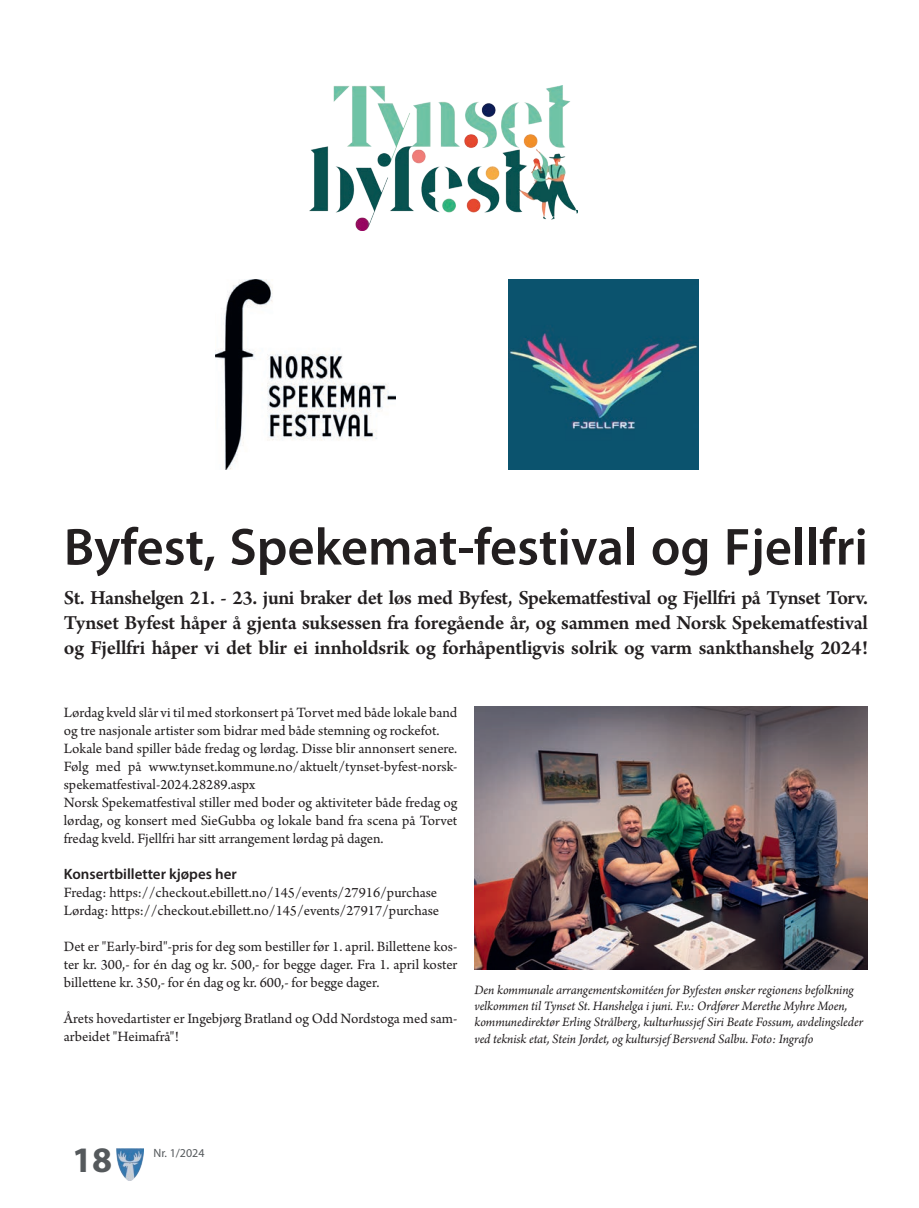
<style>
.page{position:relative;width:919px;height:1208px;background:#fff}
.page>*{position:absolute;margin:0;border:0;box-sizing:border-box;transform-origin:0 0}
.Hovedtittel{font:600 52.5px "Myriad Pro";color:#231f20}
.t1{font:700 36px "Myriad Pro";color:#55595c}
.Ingress{font:600 21px/25.2px "Arno Pro";letter-spacing:-.01em;color:#231f20;text-align:justify}
.t2{font:15px/18px "Arno Pro";letter-spacing:-.005em;color:#231f20;text-align:justify}
.Mellomtittel{font:600 15px "Myriad Pro";color:#231f20}
.Bildetekst{font:italic 13.5px/16.2px "Arno Pro";letter-spacing:-.005em;color:#231f20}
.t3{font:12px "Myriad Pro";color:#55595c}
</style>
<div class="page">
<img style="left:117px;top:1148px;width:27px;height:32px">
<img style="left:216px;top:279px;width:179px;height:191px">
<img style="left:309px;top:85px;width:268px;height:145px">
<img style="left:508px;top:279px;width:190px;height:191px">
<img style="left:474px;top:706px;width:393px;height:263px">
<p class="Hovedtittel" style="left:64px;top:513px;width:805px">Byfest, Spekemat-festival og Fjellfri</p>
<p class="Ingress" style="left:64px;top:586px;width:805px">St. Hanshelgen 21. - 23. juni braker det løs med Byfest, Spekematfestival og Fjellfri på Tynset Torv.<br>Tynset Byfest håper å gjenta suksessen fra foregående år, og sammen med Norsk Spekematfestival og Fjellfri håper vi det blir ei innholdsrik og forhåpentligvis solrik og varm sankthanshelg 2024!</p>
<p class="t2" style="left:64px;top:704px;width:395px">Lørdag kveld slår vi til med storkonsert på Torvet med både lokale band og tre nasjonale artister som bidrar med både stemning og rockefot.</p>
<p class="t2" style="left:64px;top:740px;width:395px">Lokale band spiller både fredag og lørdag. Disse blir annonsert senere.<br>Følg med på www.tynset.kommune.no/aktuelt/tynset-byfest-norsk&shy;spekematfestival-2024.28289.aspx</p>
<p class="t2" style="left:64px;top:794px;width:395px">Norsk Spekematfestival stiller med boder og aktiviteter både fredag og lørdag, og konsert med SieGubba og lokale band fra scena på Torvet fredag kveld. Fjellfri har sitt arrangement lørdag på dagen.</p>
<p class="Mellomtittel" style="left:64px;top:864px;width:174px">Konsertbilletter kjøpes her</p>
<p class="t2" style="left:64px;top:884px;width:375px">Fredag: https://checkout.ebillett.no/145/events/27916/purchase</p>
<p class="t2" style="left:64px;top:902px;width:377px">Lørdag: https://checkout.ebillett.no/145/events/27917/purchase</p>
<p class="t2" style="left:64px;top:938px;width:395px">Det er "Early-bird"-pris for deg som bestiller før 1. april. Billettene kos&shy;ter kr. 300,- for én dag og kr. 500,- for begge dager. Fra 1. april koster billettene kr. 350,- for én dag og kr. 600,- for begge dager.</p>
<p class="t2" style="left:64px;top:1010px;width:395px">Årets hovedartister er Ingebjørg Bratland og Odd Nordstoga med sam&shy;arbeidet "Heimafrå"!</p>
<p class="Bildetekst" style="left:474px;top:982px;width:390px">Den kommunale arrangementskomitéen for Byfesten ønsker regionens befolkning velkommen til Tynset St. Hanshelga i juni. F.v.: Ordfører Merethe Myhre Moen, kommunedirektør Erling Strålberg, kulturhussjef Siri Beate Fossum, avdelingsleder ved teknisk etat, Stein Jordet, og kultursjef Bersvend Salbu. Foto: Ingrafo</p>
<p class="t1" style="left:72px;top:1136px;width:41px">18</p>
<p class="t3" style="left:153px;top:1145px;width:53px">Nr. 1/2024</p>
</div>
